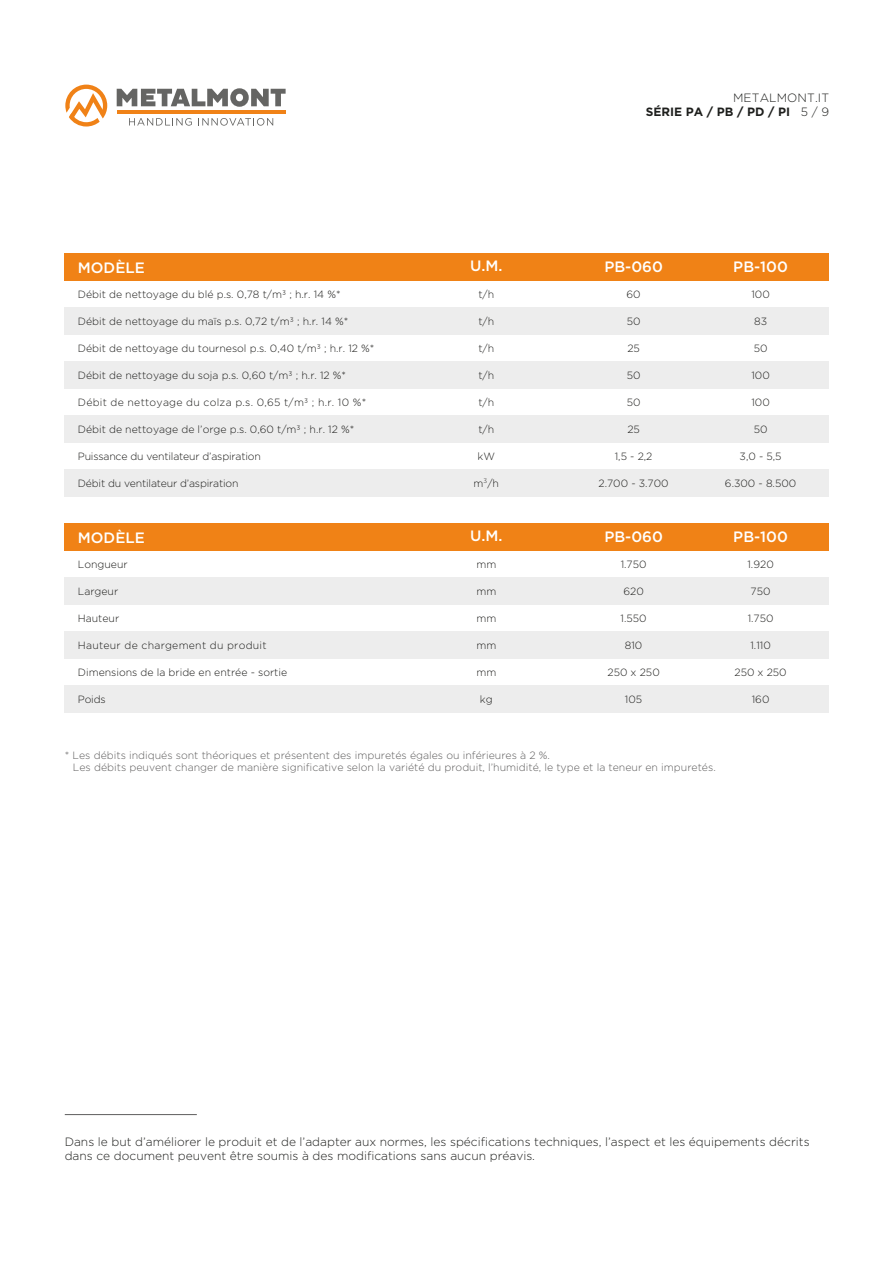
<style>
.page{position:relative;width:893px;height:1263px;background:#fff}
.page>*{position:absolute;margin:0;border:0;box-sizing:border-box;transform-origin:0 0}
.t1{font:500 15px "Gotham";color:#fff}
.t2{font:300 12px/14.4px "Gotham";color:#1e1f1d}
.t3{font:700 12px/14.4px "Gotham";color:#1e1f1d;text-align:right}
.t4{font:300 10.5px "Gotham";color:#1d1d1b}
.t5{font:300 10.5px/12.6px "Gotham";color:#5f5e5e}
.t6{font:300 10.5px "Gotham";letter-spacing:.025em;color:#1d1d1b}
.s1{font-weight:300}
</style>
<div class="page">
<svg style="left:117px;top:88px;width:169px;height:19px"></svg>
<hr style="left:117px;top:110px;width:169px;height:4px;background:#f08217">
<svg style="left:65px;top:85px;width:42px;height:42px"></svg>
<svg style="left:129px;top:118px;width:63px;height:8px"></svg>
<svg style="left:202px;top:118px;width:71px;height:8px"></svg>
<div style="left:64px;top:416px;width:764px;height:27px;background:#ededed"></div>
<div style="left:64px;top:470px;width:764px;height:27px;background:#ededed"></div>
<div style="left:64px;top:362px;width:764px;height:27px;background:#ededed"></div>
<div style="left:65px;top:308px;width:764px;height:27px;background:#ededed"></div>
<div style="left:65px;top:254px;width:764px;height:27px;background:#f08216"></div>
<div style="left:64px;top:686px;width:764px;height:27px;background:#ededed"></div>
<div style="left:64px;top:632px;width:764px;height:27px;background:#ededed"></div>
<div style="left:65px;top:578px;width:764px;height:27px;background:#ededed"></div>
<div style="left:65px;top:524px;width:764px;height:27px;background:#f08216"></div>
<hr style="left:65px;top:1114px;width:132px;height:1px;background:#5f5e5e">
<h1 class="t1" style="left:78px;top:258px;width:68px">MODÈLE</h1>
<p class="t4" style="left:78px;top:287px;width:264px">Débit de nettoyage du blé p.s. 0,78 t/m3 ; h.r. 14 %*</p>
<p class="t4" style="left:78px;top:314px;width:272px">Débit de nettoyage du maïs p.s. 0,72 t/m3 ; h.r. 14 %*</p>
<p class="t4" style="left:78px;top:341px;width:298px">Débit de nettoyage du tournesol p.s. 0,40 t/m3 ; h.r. 12 %*</p>
<p class="t4" style="left:78px;top:368px;width:270px">Débit de nettoyage du soja p.s. 0,60 t/m3 ; h.r. 12 %*</p>
<p class="t6" style="left:78px;top:395px;width:290px">Débit de nettoyage du colza p.s. 0,65 t/m3 ; h.r. 10 %*</p>
<h1 class="t1" style="left:470px;top:256px;width:34px">U.M.</h1>
<p class="t4" style="left:478px;top:287px;width:17px">t/h</p>
<p class="t4" style="left:478px;top:314px;width:17px">t/h</p>
<p class="t4" style="left:478px;top:341px;width:17px">t/h</p>
<p class="t4" style="left:478px;top:368px;width:17px">t/h</p>
<p class="t4" style="left:478px;top:395px;width:17px">t/h</p>
<p class="t4" style="left:78px;top:422px;width:278px">Débit de nettoyage de l’orge p.s. 0,60 t/m3 ; h.r. 12 %*</p>
<p class="t4" style="left:478px;top:422px;width:17px">t/h</p>
<p class="t4" style="left:78px;top:449px;width:184px">Puissance du ventilateur d’aspiration</p>
<p class="t4" style="left:478px;top:449px;width:19px">kW</p>
<p class="t4" style="left:78px;top:476px;width:162px">Débit du ventilateur d’aspiration</p>
<p class="t4" style="left:474px;top:476px;width:27px">m<sup>3</sup>/h</p>
<h1 class="t1" style="left:78px;top:528px;width:68px">MODÈLE</h1>
<p class="t4" style="left:78px;top:557px;width:51px">Longueur</p>
<p class="t4" style="left:78px;top:584px;width:42px">Largeur</p>
<p class="t4" style="left:78px;top:611px;width:43px">Hauteur</p>
<h1 class="t1" style="left:470px;top:526px;width:34px">U.M.</h1>
<p class="t4" style="left:476px;top:557px;width:21px">mm</p>
<p class="t4" style="left:476px;top:584px;width:21px">mm</p>
<p class="t4" style="left:476px;top:611px;width:21px">mm</p>
<p class="t6" style="left:78px;top:638px;width:190px">Hauteur de chargement du produit</p>
<p class="t4" style="left:476px;top:638px;width:21px">mm</p>
<p class="t4" style="left:78px;top:665px;width:211px">Dimensions de la bride en entrée - sortie</p>
<p class="t4" style="left:476px;top:665px;width:21px">mm</p>
<p class="t4" style="left:78px;top:692px;width:29px">Poids</p>
<p class="t4" style="left:480px;top:692px;width:14px">kg</p>
<p class="t3" style="left:646px;top:90px;width:185px"><span class="s1">METALMONT.IT<br></span>SÉRIE PA / PB / PD / PI <span class="s1">5 / 9</span></p>
<h1 class="t1" style="left:604px;top:257px;width:60px">PB-060</h1>
<p class="t4" style="left:626px;top:287px;width:16px">60</p>
<p class="t4" style="left:627px;top:314px;width:15px">50</p>
<h1 class="t1" style="left:733px;top:257px;width:56px">PB-100</h1>
<p class="t4" style="left:751px;top:287px;width:20px">100</p>
<p class="t4" style="left:754px;top:314px;width:15px">83</p>
<p class="t4" style="left:627px;top:341px;width:14px">25</p>
<p class="t4" style="left:754px;top:341px;width:15px">50</p>
<p class="t4" style="left:627px;top:368px;width:15px">50</p>
<p class="t4" style="left:627px;top:395px;width:15px">50</p>
<p class="t4" style="left:751px;top:368px;width:20px">100</p>
<p class="t4" style="left:751px;top:395px;width:20px">100</p>
<p class="t4" style="left:627px;top:422px;width:14px">25</p>
<p class="t4" style="left:615px;top:449px;width:39px">1,5 - 2,2</p>
<p class="t4" style="left:754px;top:422px;width:15px">50</p>
<p class="t4" style="left:740px;top:449px;width:43px">3,0 - 5,5</p>
<p class="t4" style="left:598px;top:476px;width:72px">2.700 - 3.700</p>
<p class="t4" style="left:725px;top:476px;width:73px">6.300 - 8.500</p>
<h1 class="t1" style="left:604px;top:527px;width:60px">PB-060</h1>
<p class="t4" style="left:621px;top:557px;width:27px">1.750</p>
<p class="t4" style="left:623px;top:584px;width:22px">620</p>
<p class="t4" style="left:621px;top:611px;width:28px">1.550</p>
<p class="t4" style="left:625px;top:638px;width:19px">810</p>
<p class="t4" style="left:607px;top:665px;width:54px">250 x 250</p>
<p class="t4" style="left:625px;top:692px;width:19px">105</p>
<h1 class="t1" style="left:733px;top:527px;width:56px">PB-100</h1>
<p class="t4" style="left:747px;top:557px;width:28px">1.920</p>
<p class="t4" style="left:751px;top:584px;width:21px">750</p>
<p class="t4" style="left:748px;top:611px;width:27px">1.750</p>
<p class="t4" style="left:750px;top:638px;width:22px">1.110</p>
<p class="t4" style="left:734px;top:665px;width:54px">250 x 250</p>
<p class="t4" style="left:752px;top:692px;width:19px">160</p>
<p class="t5" style="left:73px;top:748px;width:644px;text-indent:-8px">* Les débits indiqués sont théoriques et présentent des impuretés égales ou inférieures à 2 %.<br>Les débits peuvent changer de manière significative selon la variété du produit, l’humidité, le type et la teneur en impuretés.</p>
<p class="t2" style="left:65px;top:1134px;width:746px">Dans le but d’améliorer le produit et de l’adapter aux normes, les spécifications techniques, l’aspect et les équipements décrits dans ce document peuvent être soumis à des modifications sans aucun préavis.</p>
</div>
